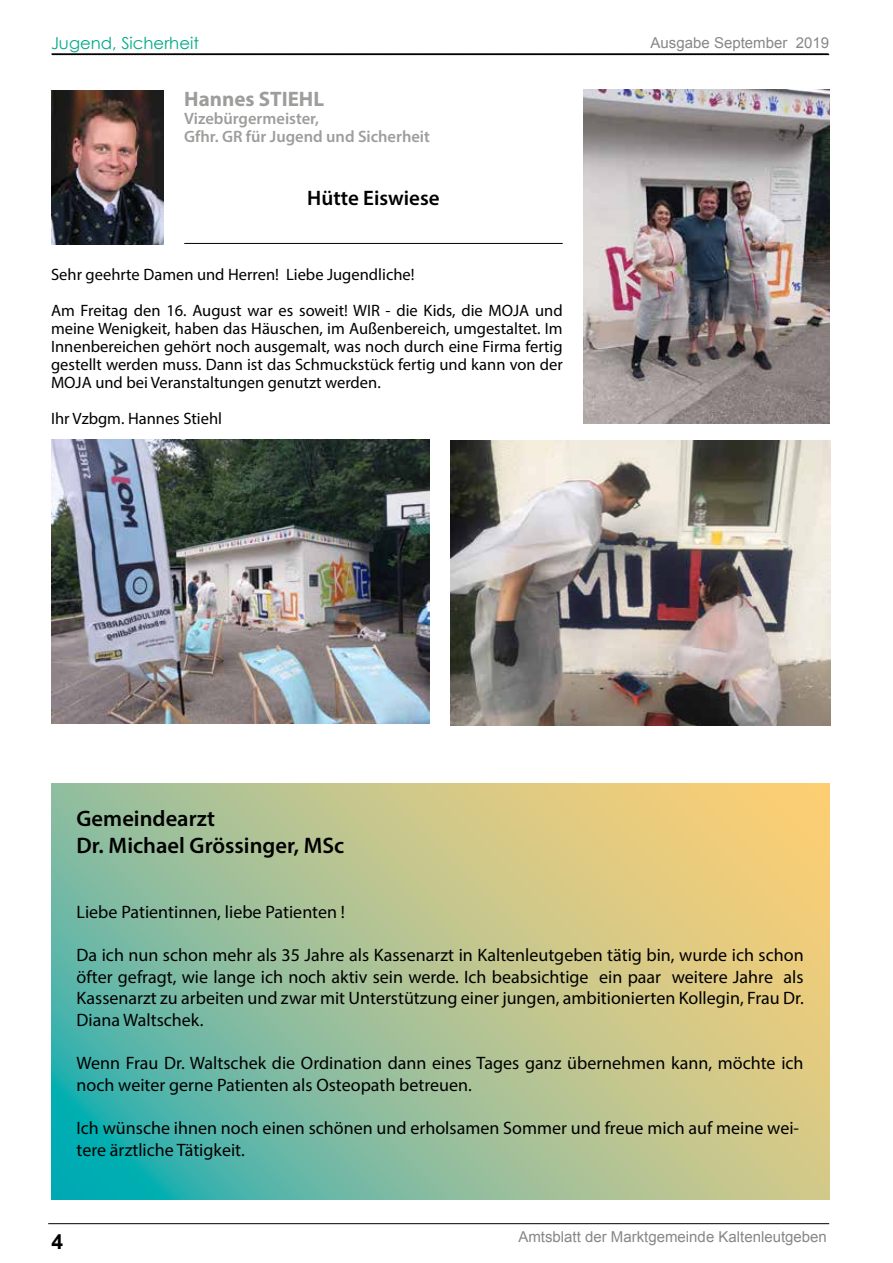
<style>
.page{position:relative;width:893px;height:1263px;background:#fff}
.page>*{position:absolute;margin:0;border:0;box-sizing:border-box;transform-origin:0 0}
.t1{font:600 22.5px/27px "Myriad Pro";color:#000}
.t2{font:600 21px "Myriad Pro";color:#000}
.t3{font:700 21px "Myriad Pro";color:#9d9d9c}
.t4{font:700 21px "Arial";color:#000}
.t5{font:18px/21.6px "Myriad Pro";color:#000}
.t6{font:16.5px/18px "Myriad Pro";color:#000}
.t7{font:600 16.5px/18px "Myriad Pro";color:#9d9d9c}
.t8{font:16.5px "Century Gothic";color:#0a8}
.t9{font:15px "Arial";color:#878787}
</style>
<div class="page">
<svg style="left:51px;top:53px;width:779px;height:3px;background:#656565"></svg>
<hr style="left:48px;top:1223px;width:781px;height:1px;background:#000">
<img style="left:51px;top:90px;width:112px;height:154px">
<hr style="left:184px;top:243px;width:379px;height:1px;background:#000">
<img style="left:584px;top:90px;width:245px;height:334px">
<img style="left:51px;top:440px;width:378px;height:283px">
<img style="left:451px;top:440px;width:380px;height:285px">
<svg style="left:51px;top:784px;width:778px;height:415px;background:#a9c293"></svg>
<p class="t8" style="left:51px;top:31px;width:149px">Jugend, Sicherheit</p>
<p class="t3" style="left:184px;top:85px;width:141px">Hannes STIEHL</p>
<p class="t7" style="left:184px;top:109px;width:247px">Vizebürgermeister,<br>Gfhr. GR für Jugend und Sicherheit</p>
<p class="t2" style="left:307px;top:184px;width:134px">Hütte Eiswiese</p>
<p class="t6" style="left:51px;top:256px;width:513px;line-height:36px">Sehr geehrte Damen und Herren! Liebe Jugendliche!<br>Am Freitag den 16. August war es soweit! WIR - die Kids, die MOJA und</p>
<p class="t6" style="left:51px;top:319px;width:513px;text-align:justify">meine Wenigkeit, haben das Häuschen, im Außenbereich, umgestaltet. Im Innenbereichen gehört noch ausgemalt, was noch durch eine Firma fertig gestellt werden muss. Dann ist das Schmuckstück fertig und kann von der MOJA und bei Veranstaltungen genutzt werden.</p>
<p class="t6" style="left:51px;top:409px;width:173px">Ihr Vzbgm. Hannes Stiehl</p>
<p class="t9" style="left:651px;top:33px;width:180px">Ausgabe September 2019</p>
<p class="t1" style="left:77px;top:805px;width:269px">Gemeindearzt<br>Dr. Michael Grössinger, MSc</p>
<p class="t5" style="left:77px;top:901px;width:270px">Liebe Patientinnen, liebe Patienten !</p>
<p class="t5" style="left:77px;top:944px;width:729px;text-align:justify">Da ich nun schon mehr als 35 Jahre als Kassenarzt in Kaltenleutgeben tätig bin, wurde ich schon öfter gefragt, wie lange ich noch aktiv sein werde. Ich beabsichtige ein paar weitere Jahre als Kassenarzt zu arbeiten und zwar mit Unterstützung einer jungen, ambitionierten Kollegin, Frau Dr.<br>Diana Waltschek.</p>
<p class="t5" style="left:77px;top:1052px;width:729px">Wenn Frau Dr. Waltschek die Ordination dann eines Tages ganz übernehmen kann, möchte ich noch weiter gerne Patienten als Osteopath betreuen.</p>
<p class="t5" style="left:77px;top:1117px;width:724px">Ich wünsche ihnen noch einen schönen und erholsamen Sommer und freue mich auf meine wei&shy;tere ärztliche Tätigkeit.</p>
<p class="t4" style="left:51px;top:1227px;width:13px">4</p>
<p class="t9" style="left:518px;top:1227px;width:310px">Amtsblatt der Marktgemeinde Kaltenleutgeben</p>
</div>
